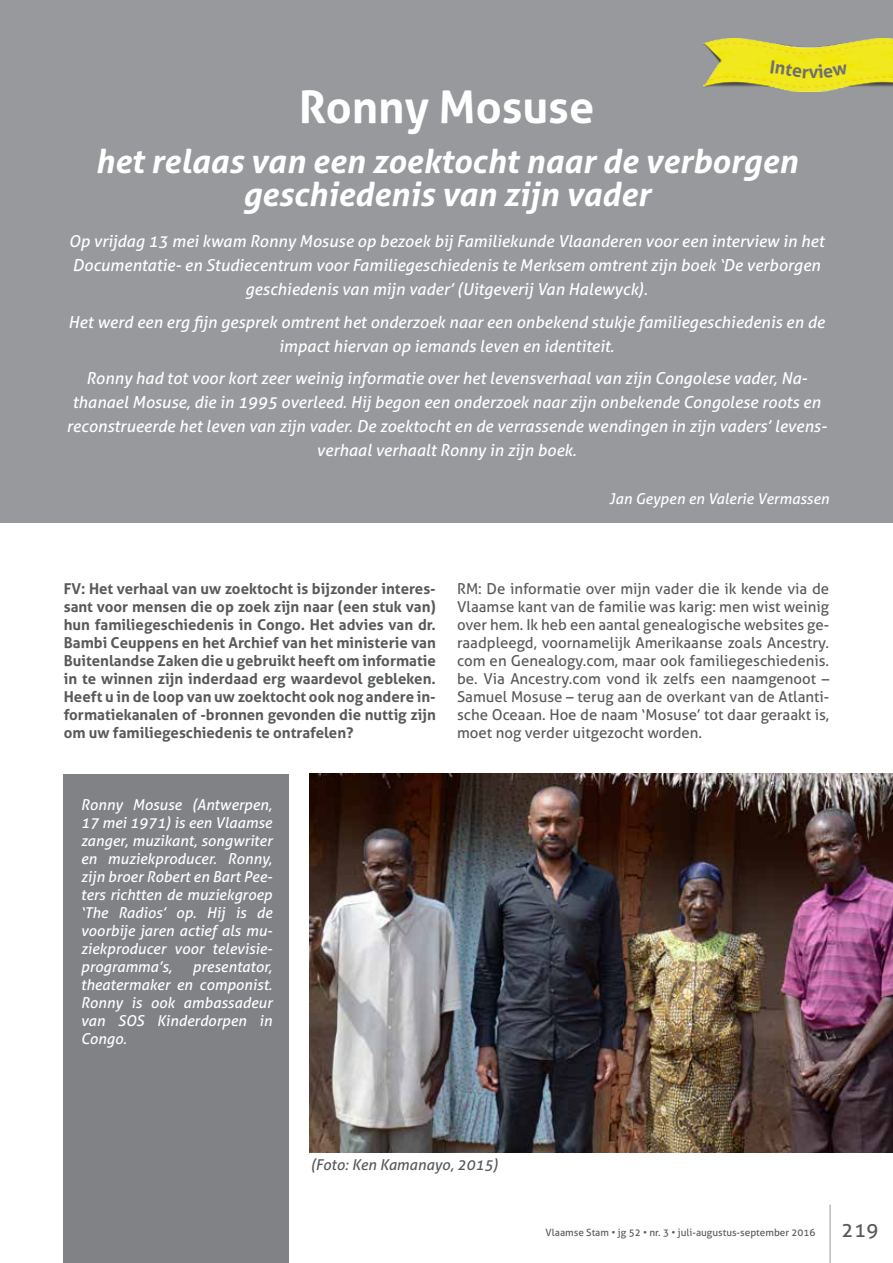
<style>
.page{position:relative;width:893px;height:1263px;background:#fff}
.page>*{position:absolute;margin:0;border:0;box-sizing:border-box;transform-origin:0 0}
.t1{font:700 45px "Aller";color:#fff}
.t2{font:italic 700 33px/33px "Aller";color:#fff;text-align:center}
.t3{font:19.95px "Aller";color:#58595b}
.t4{font:700 18px "Aller";color:#6e6f72}
.t5{font:italic 16.5px/24px "Aller";color:#fff;text-align:center}
.t6{font:700 15px/18px "Aller";color:#58595b;text-align:justify}
.t7{font:15px/18px "Aller";color:#58595b;text-align:justify}
.t8{font:italic 15px/18px "Aller";color:#fff;text-align:justify}
.t9{font:italic 15px "Aller";color:#58595b}
.t10{font:10.05px "Aller";color:#58595b}
</style>
<div class="page">
<hr style="left:829px;top:1204px;width:1px;height:59px;background:#97999c">
<div style="left:0;top:0;width:893px;height:522px;background:#97999c"></div>
<img style="left:703px;top:38px;width:72px;height:50px">
<img style="left:775px;top:38px;width:118px;height:54px">
<img style="left:309px;top:773px;width:584px;height:379px">
<div style="left:64px;top:774px;width:225px;height:489px;background:#808285"></div>
<svg style="left:770px;top:60px;width:39px;height:18px"></svg>
<svg style="left:818px;top:64px;width:30px;height:14px"></svg>
<p class="t4" style="left:809px;top:61px;width:11px">v</p>
<h1 class="t1" style="left:299px;top:79px;width:297px">Ronny Mosuse</h1>
<h2 class="t2" style="left:95px;top:145px;width:704px">het relaas van een zoektocht naar de verborgen geschiedenis van zijn vader</h2>
<p class="t5" style="left:69px;top:229px;width:757px">Op vrijdag 13 mei kwam Ronny Mosuse op bezoek bij Familiekunde Vlaanderen voor een interview in het<br>Documentatie- en Studiecentrum voor Familiegeschiedenis te Merksem omtrent zijn boek ‘De verborgen geschiedenis van mijn vader’ (Uitgeverij Van Halewyck).</p>
<p class="t5" style="left:68px;top:310px;width:758px">Het werd een erg fijn gesprek omtrent het onderzoek naar een onbekend stukje familiegeschiedenis en de impact hiervan op iemands leven en identiteit.</p>
<p class="t5" style="left:67px;top:366px;width:762px">Ronny had tot voor kort zeer weinig informatie over het levensverhaal van zijn Congolese vader, Na&shy;thanael Mosuse, die in 1995 overleed. Hij begon een onderzoek naar zijn onbekende Congolese roots en reconstrueerde het leven van zijn vader. De zoektocht en de verrassende wendingen in zijn vaders’ levens&shy;verhaal verhaalt Ronny in zijn boek.</p>
<p class="t8" style="left:609px;top:490px;width:222px">Jan Geypen en Valerie Vermassen</p>
<p class="t6" style="left:64px;top:580px;width:374px">FV: Het verhaal van uw zoektocht is bijzonder interes&shy;sant voor mensen die op zoek zijn naar (een stuk van) hun familiegeschiedenis in Congo. Het advies van dr.<br>Bambi Ceuppens en het Archief van het ministerie van Buitenlandse Zaken die u gebruikt heeft om informatie in te winnen zijn inderdaad erg waardevol gebleken.<br>Heeft u in de loop van uw zoektocht ook nog andere in&shy;formatiekanalen of -bronnen gevonden die nuttig zijn om uw familiegeschiedenis te ontrafelen?</p>
<p class="t7" style="left:457px;top:580px;width:374px">RM: De informatie over mijn vader die ik kende via de Vlaamse kant van de familie was karig: men wist weinig over hem. Ik heb een aantal genealogische websites ge&shy;raadpleegd, voornamelijk Amerikaanse zoals Ancestry. com en Genealogy.com, maar ook familiegeschiedenis. be. Via Ancestry.com vond ik zelfs een naamgenoot – Samuel Mosuse – terug aan de overkant van de Atlanti&shy;sche Oceaan. Hoe de naam ‘Mosuse’ tot daar geraakt is, moet nog verder uitgezocht worden.</p>
<p class="t8" style="left:81px;top:796px;width:193px">Ronny Mosuse (Antwerpen, 17 mei 1971) is een Vlaamse zanger, muzikant, songwriter en muziekproducer. Ronny, zijn broer Robert en Bart Pee&shy;ters richtten de muziekgroep ‘The Radios’ op. Hij is de voorbije jaren actief als mu&shy;ziekproducer voor televisie&shy;programma’s,</p>
<p class="t8" style="left:81px;top:958px;width:193px;text-indent:112px">presentator, theatermaker en componist.<br>Ronny is ook ambassadeur van SOS Kinderdorpen in Congo.</p>
<p class="t9" style="left:310px;top:1156px;width:189px">(Foto: Ken Kamanayo, 2015)</p>
<p class="t10" style="left:546px;top:1227px;width:271px">Vlaamse Stam • jg 52 • nr. 3 • juli-augustus-september 2016</p>
<p class="t3" style="left:841px;top:1217px;width:39px">219</p>
</div>
